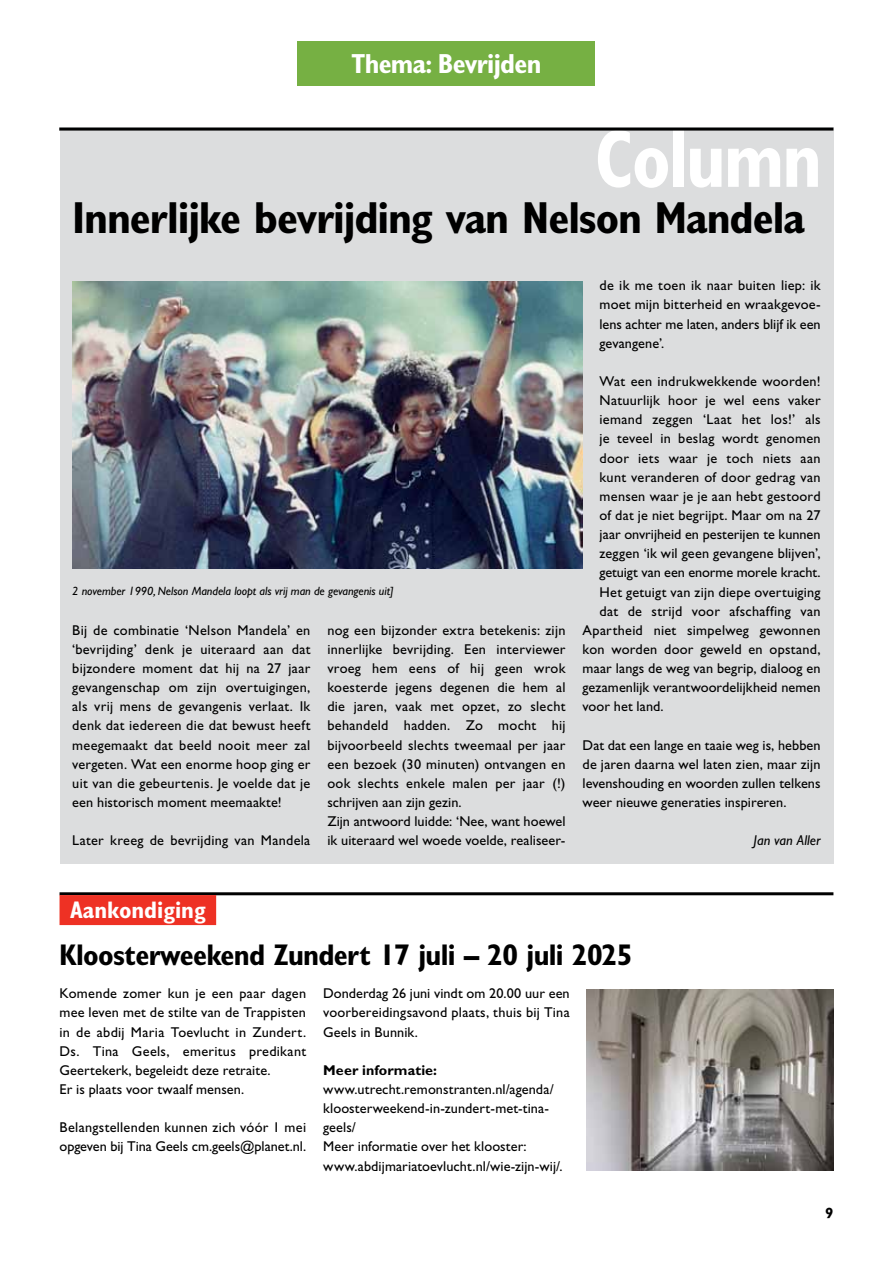
<style>
.page{position:relative;width:893px;height:1263px;background:#fff}
.page>*{position:absolute;margin:0;border:0;box-sizing:border-box;transform-origin:0 0}
.t1{font:700 condensed 82.5px "Gill Sans Std";letter-spacing:-.025em;color:#fff;scale:.9 1}
.t2{font:700 condensed 45px "Gill Sans Std";letter-spacing:-.025em;color:#000}
.t3{font:700 condensed 30px "Gill Sans Std";letter-spacing:-.025em;color:#000}
.t4{font:700 condensed 27.6px "Gill Sans Std";letter-spacing:-.025em;color:#fff}
.t5{font:700 condensed 24px "Gill Sans Std";color:#fff}
.t6{font:700 15px "Gill Sans Std";color:#000}
.t7{font:14.25px/19.2px "Gill Sans Std";letter-spacing:.015em;color:#000;text-align:justify}
.t8{font:14.25px "Gill Sans Std";letter-spacing:-.005em;color:#000}
.t9{font:700 14.25px "Gill Sans Std";letter-spacing:.01em;color:#000}
.t10{font:italic 14.25px "Gill Sans Std";letter-spacing:.005em;color:#000}
.t11{font:italic 12px "Gill Sans Std";letter-spacing:-.005em;color:#000}
</style>
<div class="page">
<div style="left:298px;top:42px;width:297px;height:44px;background:#76b043"></div>
<div style="left:60px;top:128px;width:773px;height:736px;background:#dcddde"></div>
<hr style="left:60px;top:128px;width:773px;height:3px;background:#000">
<img style="left:72px;top:282px;width:511px;height:287px">
<hr style="left:60px;top:892px;width:773px;height:3px;background:#000">
<div style="left:60px;top:895px;width:156px;height:30px;background:#ee3124"></div>
<img style="left:587px;top:990px;width:246px;height:180px">
<h3 class="t4" style="left:352px;top:47px;width:191px">Thema: Bevrijden</h3>
<h1 class="t1" style="left:595px;top:110px;width:253px">Column</h1>
<h2 class="t2" style="left:72px;top:191px;width:734px">Innerlijke bevrijding van Nelson Mandela</h2>
<p class="t11" style="left:72px;top:584px;width:323px">2 november 1990, Nelson Mandela loopt als vrij man de gevangenis uit]</p>
<p class="t7" style="left:72px;top:620px;width:240px">Bij de combinatie ‘Nelson Mandela’ en ‘bevrijding’ denk je uiteraard aan dat bijzondere moment dat hij na 27 jaar gevangenschap om zijn overtuigingen, als vrij mens de gevangenis verlaat. Ik denk dat iedereen die dat bewust heeft meegemaakt dat beeld nooit meer zal vergeten. Wat een enorme hoop ging er uit van die gebeurtenis. Je voelde dat je een historisch moment meemaakte!</p>
<p class="t7" style="left:72px;top:831px;width:240px">Later kreeg de bevrijding van Mandela</p>
<p class="t7" style="left:327px;top:620px;width:240px;text-align:left">nog een bijzonder extra betekenis: zijn innerlijke bevrijding. Een interviewer vroeg hem eens of hij geen wrok koesterde jegens degenen die hem al die jaren, vaak met opzet, zo slecht behandeld hadden. Zo mocht hij bijvoorbeeld slechts tweemaal per jaar een bezoek (30 minuten) ontvangen en ook slechts enkele malen per jaar (!) schrijven aan zijn gezin.<br>Zijn antwoord luidde: ‘Nee, want hoewel ik uiteraard wel woede voelde, realiseer-</p>
<p class="t7" style="left:600px;top:276px;width:223px">de ik me toen ik naar buiten liep: ik moet mijn bitterheid en wraakgevoe&shy;lens achter me laten, anders blijf ik een gevangene’.</p>
<p class="t7" style="left:600px;top:372px;width:223px">Wat een indrukwekkende woorden!</p>
<p class="t7" style="left:600px;top:391px;width:223px">Natuurlijk hoor je wel eens vaker</p>
<p class="t7" style="left:600px;top:410px;width:223px">iemand zeggen ‘Laat het los!’ als</p>
<p class="t7" style="left:600px;top:429px;width:223px">je teveel in beslag wordt genomen</p>
<p class="t7" style="left:600px;top:448px;width:223px">door iets waar je toch niets aan</p>
<p class="t7" style="left:600px;top:467px;width:223px">kunt veranderen of door gedrag van</p>
<p class="t7" style="left:600px;top:486px;width:223px">mensen waar je je aan hebt gestoord</p>
<p class="t7" style="left:600px;top:506px;width:223px">of dat je niet begrijpt. Maar om na 27</p>
<p class="t7" style="left:600px;top:525px;width:223px">jaar onvrijheid en pesterijen te kunnen</p>
<p class="t7" style="left:600px;top:544px;width:223px">zeggen ‘ik wil geen gevangene blijven’,</p>
<p class="t8" style="left:600px;top:564px;width:223px">getuigt van een enorme morele kracht.</p>
<p class="t7" style="left:600px;top:582px;width:223px">Het getuigt van zijn diepe overtuiging</p>
<p class="t7" style="left:600px;top:601px;width:223px">dat de strijd voor afschaffing van</p>
<p class="t7" style="left:583px;top:620px;width:240px">Apartheid niet simpelweg gewonnen</p>
<p class="t7" style="left:583px;top:640px;width:240px">kon worden door geweld en opstand,</p>
<p class="t7" style="left:583px;top:659px;width:240px">maar langs de weg van begrip, dialoog en</p>
<p class="t7" style="left:583px;top:678px;width:240px">gezamenlijk verantwoordelijkheid nemen</p>
<p class="t7" style="left:583px;top:697px;width:83px">voor het land.</p>
<p class="t7" style="left:583px;top:735px;width:240px">Dat dat een lange en taaie weg is, hebben de jaren daarna wel laten zien, maar zijn levenshouding en woorden zullen telkens weer nieuwe generaties inspireren.</p>
<p class="t10" style="left:754px;top:832px;width:69px">Jan van Aller</p>
<h3 class="t5" style="left:70px;top:895px;width:137px">Aankondiging</h3>
<h3 class="t3" style="left:60px;top:936px;width:574px">Kloosterweekend Zundert 17 juli – 20 juli 2025</h3>
<p class="t7" style="left:60px;top:984px;width:248px;text-align:left">Komende zomer kun je een paar dagen mee leven met de stilte van de Trappisten in de abdij Maria Toevlucht in Zundert.<br>Ds. Tina Geels, emeritus predikant Geertekerk, begeleidt deze retraite.<br>Er is plaats voor twaalf mensen.</p>
<p class="t7" style="left:60px;top:1118px;width:248px">Belangstellenden kunnen zich vóór 1 mei opgeven bij Tina Geels cm.geels@planet.nl.</p>
<p class="t7" style="left:323px;top:984px;width:248px">Donderdag 26 juni vindt om 20.00 uur een voorbereidingsavond plaats, thuis bij Tina Geels in Bunnik.</p>
<p class="t9" style="left:323px;top:1061px;width:115px">Meer informatie:</p>
<p class="t7" style="left:323px;top:1080px;width:241px;text-align:left">www.utrecht.remonstranten.nl/agenda/ kloosterweekend-in-zundert-met-tina&shy;geels/<br>Meer informatie over het klooster: www.abdijmariatoevlucht.nl/wie-zijn-wij/.</p>
<p class="t6" style="left:825px;top:1204px;width:10px">9</p>
</div>
